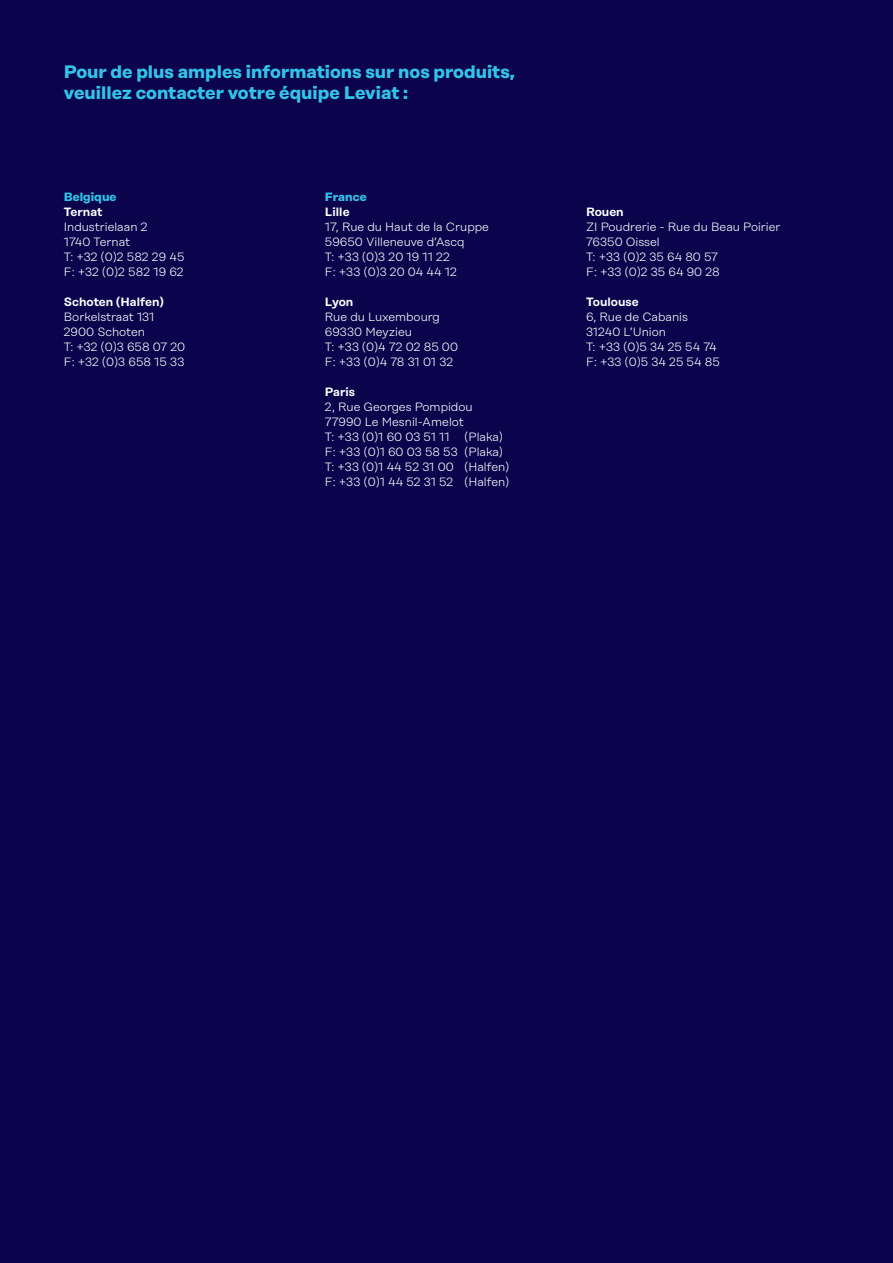
<style>
.page{position:relative;width:893px;height:1263px;background:#0b034c}
.page>*{position:absolute;margin:0;border:0;box-sizing:border-box;transform-origin:0 0}
.t1{font:700 18px/21px "Rational Display";color:#32c3e8}
.t2{font:300 12px/15px "Rational Display";color:#fff}
.t3{font:600 12px "Rational Display";color:#fff}
.t4{font:700 12px "Rational Display";color:#32c3e8}
</style>
<div class="page">
<h1 class="t1" style="left:64px;top:61px;width:453px">Pour de plus amples informations sur nos produits, veuillez contacter votre équipe Leviat :</h1>
<p class="t4" style="left:64px;top:189px;width:54px">Belgique</p>
<p class="t3" style="left:64px;top:205px;width:40px">Ternat</p>
<p class="t2" style="left:64px;top:219px;width:122px">Industrielaan 2<br>1740 Ternat<br>T: +32 (0)2 582 29 45<br>F: +32 (0)2 582 19 62</p>
<p class="t3" style="left:64px;top:295px;width:101px">Schoten (Halfen)</p>
<p class="t2" style="left:64px;top:309px;width:123px">Borkelstraat 131<br>2900 Schoten<br>T: +32 (0)3 658 07 20<br>F: +32 (0)3 658 15 33</p>
<p class="t4" style="left:325px;top:189px;width:43px">France</p>
<p class="t3" style="left:325px;top:205px;width:26px">Lille</p>
<p class="t2" style="left:325px;top:219px;width:166px">17, Rue du Haut de la Cruppe<br>59650 Villeneuve d’Ascq<br>T: +33 (0)3 20 19 11 22<br>F: +33 (0)3 20 04 44 12</p>
<p class="t3" style="left:325px;top:295px;width:30px">Lyon</p>
<p class="t2" style="left:325px;top:309px;width:135px">Rue du Luxembourg<br>69330 Meyzieu<br>T: +33 (0)4 72 02 85 00<br>F: +33 (0)4 78 31 01 32</p>
<p class="t3" style="left:325px;top:385px;width:32px">Paris</p>
<p class="t2" style="left:325px;top:399px;width:186px">2, Rue Georges Pompidou<br>77990 Le Mesnil-Amelot<br>T: +33 (0)1 60 03 51 11 (Plaka)<br>F: +33 (0)1 60 03 58 53 (Plaka)<br>T: +33 (0)1 44 52 31 00 (Halfen)<br>F: +33 (0)1 44 52 31 52 (Halfen)</p>
<p class="t3" style="left:586px;top:205px;width:39px">Rouen</p>
<p class="t2" style="left:586px;top:219px;width:196px">ZI Poudrerie - Rue du Beau Poirier<br>76350 Oissel<br>T: +33 (0)2 35 64 80 57<br>F: +33 (0)2 35 64 90 28</p>
<p class="t3" style="left:586px;top:295px;width:54px">Toulouse</p>
<p class="t2" style="left:586px;top:309px;width:135px">6, Rue de Cabanis<br>31240 L’Union<br>T: +33 (0)5 34 25 54 74<br>F: +33 (0)5 34 25 54 85</p>
</div>
